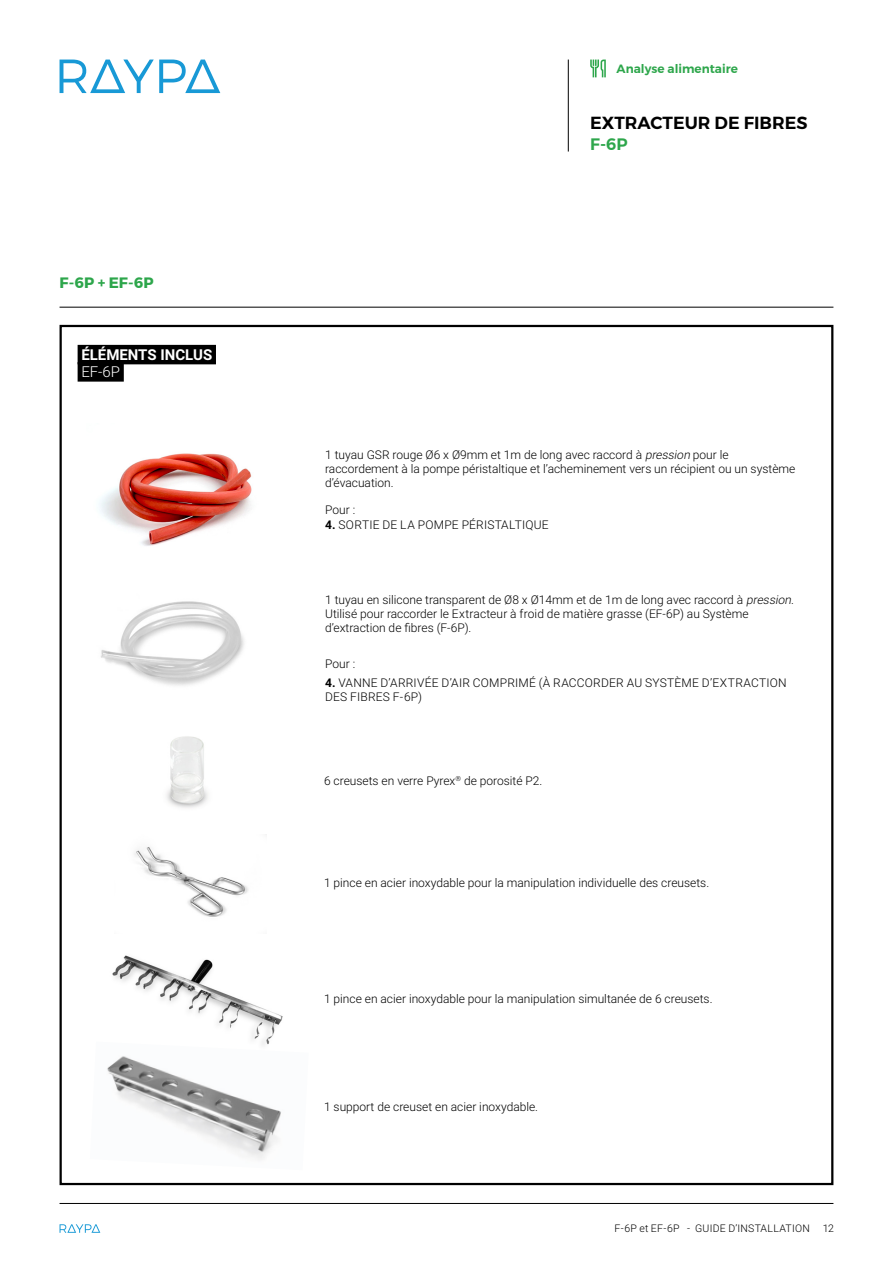
<style>
.page{position:relative;width:893px;height:1263px;background:#fff}
.page>*{position:absolute;margin:0;border:0;box-sizing:border-box;transform-origin:0 0}
.t1{font:600 17.4px "Montserrat";color:#000}
.t2{font:600 16.5px "Montserrat";color:#2da64b}
.t3{font:700 15px "Roboto";color:#fff}
.t4{font:700 15px "Montserrat";color:#2da64b}
.t5{font:300 15px "Roboto";color:#fff}
.t6{font:300 12px/13.8px "Roboto";color:#000}
.t7{font:300 12px "Roboto";letter-spacing:.02em;color:#000}
.t8{font:600 12px "Montserrat";color:#2da64b}
.t9{font:300 10.5px "Roboto";letter-spacing:.02em;color:#000}
.s1{font-style:italic}
.s2{font-weight:700}
</style>
<div class="page">
<hr style="left:568px;top:60px;width:1px;height:92px;background:#000">
<hr style="left:60px;top:307px;width:773px;height:1px;background:#000">
<svg style="left:590px;top:60px;width:16px;height:17px"></svg>
<svg style="left:60px;top:60px;width:160px;height:33px"></svg>
<svg style="left:60px;top:1224px;width:40px;height:9px"></svg>
<hr style="left:60px;top:1203px;width:773px;height:1px;background:#000">
<div style="left:78px;top:345px;width:138px;height:19px;background:#000"></div>
<div style="left:78px;top:362px;width:46px;height:20px;background:#000"></div>
<img style="left:99px;top:453px;width:153px;height:93px">
<img style="left:166px;top:736px;width:42px;height:72px">
<img style="left:134px;top:834px;width:133px;height:83px">
<img style="left:112px;top:955px;width:171px;height:86px">
<img style="left:101px;top:601px;width:143px;height:85px">
<img style="left:107px;top:1041px;width:174px;height:119px">
<p class="t4" style="left:60px;top:271px;width:96px">F-6P + EF-6P</p>
<p class="t3" style="left:81px;top:344px;width:132px">ÉLÉMENTS INCLUS</p>
<p class="t5" style="left:81px;top:361px;width:40px">EF-6P</p>
<p class="t8" style="left:617px;top:59px;width:123px">Analyse alimentaire</p>
<h1 class="t1" style="left:590px;top:109px;width:219px">EXTRACTEUR DE FIBRES</h1>
<h2 class="t2" style="left:590px;top:131px;width:39px">F-6P</h2>
<p class="t6" style="left:325px;top:447px;width:472px">1 tuyau GSR rouge Ø6 x Ø9mm et 1m de long avec raccord à <span class="s1">pression</span> pour le raccordement à la pompe péristaltique et l’acheminement vers un récipient ou un système d’évacuation.</p>
<p class="t6" style="left:325px;top:502px;width:32px">Pour :</p>
<p class="t7" style="left:325px;top:516px;width:225px"><span class="s2">4.</span> SORTIE DE LA POMPE PÉRISTALTIQUE</p>
<p class="t6" style="left:325px;top:593px;width:470px">1 tuyau en silicone transparent de Ø8 x Ø14mm et de 1m de long avec raccord à <span class="s1">pression</span>.<br>Utilisé pour raccorder le Extracteur à froid de matière grasse (EF-6P) au Système d’extraction de fibres (F-6P).</p>
<p class="t6" style="left:325px;top:656px;width:32px">Pour :</p>
<p class="t6" style="left:325px;top:675px;width:463px;line-height:14.4px"><span class="s2">4.</span> VANNE D’ARRIVÉE D’AIR COMPRIMÉ (À RACCORDER AU SYSTÈME D’EXTRACTION<br>DES FIBRES F-6P)</p>
<p class="t6" style="left:324px;top:773px;width:220px">6 creusets en verre Pyrex<sup>®</sup> de porosité P2.</p>
<p class="t6" style="left:324px;top:875px;width:387px">1 pince en acier inoxydable pour la manipulation individuelle des creusets.</p>
<p class="t6" style="left:324px;top:991px;width:390px">1 pince en acier inoxydable pour la manipulation simultanée de 6 creusets.</p>
<p class="t6" style="left:324px;top:1099px;width:216px">1 support de creuset en acier inoxydable.</p>
<p class="t9" style="left:615px;top:1221px;width:221px">F-6P et EF-6P - GUIDE D’INSTALLATION 12</p>
</div>
